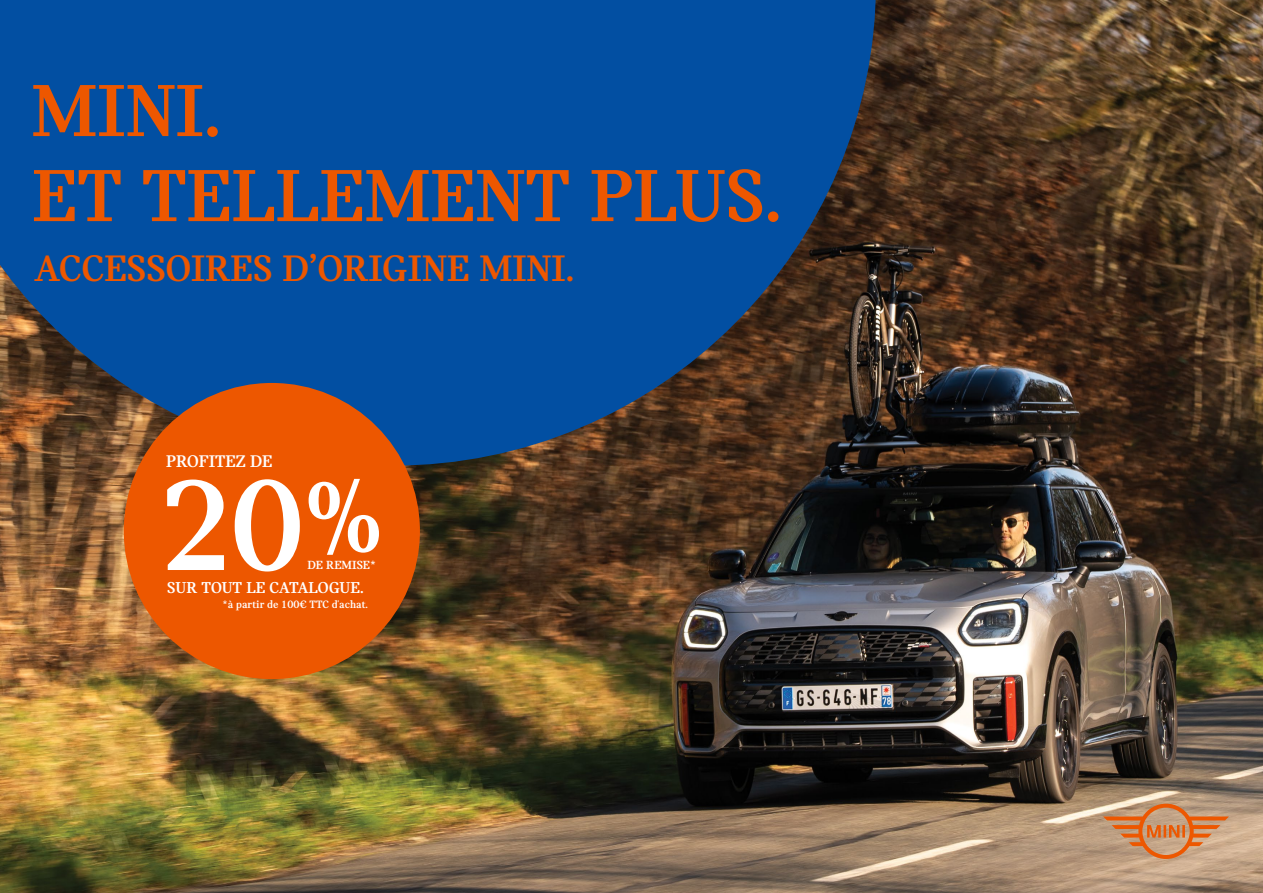
<style>
.page{position:relative;width:1263px;height:893px;background:#fff}
.page>*{position:absolute;margin:0;border:0;box-sizing:border-box;transform-origin:0 0}
.t1{font:700 137.55px "MINI Serif";color:#fff}
.t2{font:700 78.75px/85.1px "MINI Serif";color:#ed5700}
.t3{font:700 39.3px "MINI Serif";color:#ed5700}
.t4{font:18px "MINI Serif Headline";color:#fff}
.t5{font:16.8px "MINI Serif Headline";color:#fff}
.t6{font:12.6px "MINI Serif Headline";color:#fff}
.t7{font:700 11.4px "MINI Serif";color:#fff}
.s1{font-size:108.6px}
</style>
<div class="page">
<img style="left:0;top:0;width:1263px;height:893px">
<svg style="left:0;top:0;width:876px;height:466px;background:#114b8b"></svg>
<svg style="left:1103px;top:804px;width:126px;height:55px;background:#cc9268"></svg>
<div style="left:124px;top:383px;width:296px;height:296px;background:#ed5700;border-radius:50%"></div>
<h2 class="t2" style="left:31px;top:68px;width:752px">MINI.<br>ET TELLEMENT PLUS.</h2>
<p class="t3" style="left:34px;top:246px;width:542px">ACCESSOIRES D’ORIGINE MINI.</p>
<p class="t4" style="left:166px;top:451px;width:108px">PROFITEZ DE</p>
<h1 class="t1" style="left:158px;top:449px;width:229px">20<span class="s1">%</span></h1>
<p class="t6" style="left:307px;top:558px;width:70px">DE REMISE*</p>
<p class="t5" style="left:167px;top:578px;width:198px">SUR TOUT LE CATALOGUE.</p>
<p class="t7" style="left:222px;top:598px;width:147px">*à partir de 100€ TTC d΄achat.</p>
</div>
